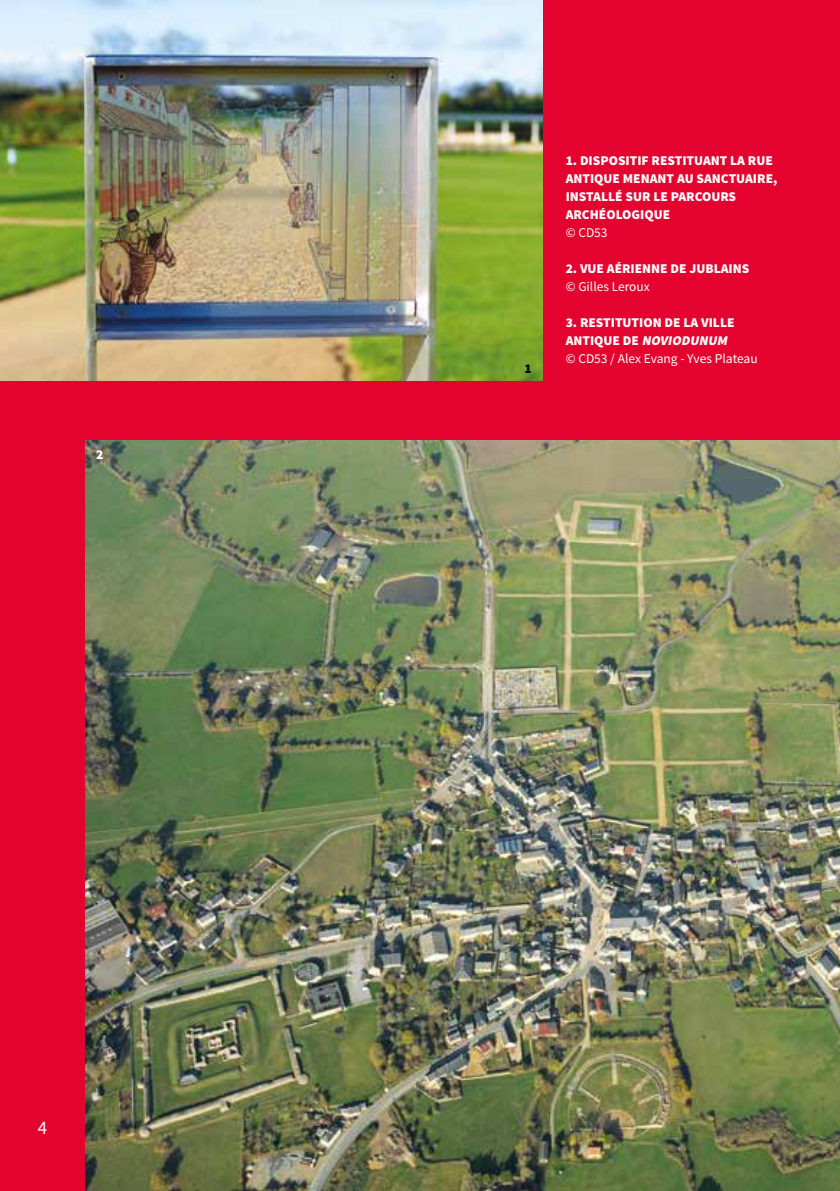
<style>
.page{position:relative;width:840px;height:1191px;background:#fff}
.page>*{position:absolute;margin:0;border:0;box-sizing:border-box;transform-origin:0 0}
.t1{font:19px "Source Sans Pro";color:#fff}
.t2{font:900 13.4px/18px "Source Sans Pro";color:#fff}
.t3{font:13.4px "Source Sans Pro";color:#fff}
.t4{font:900 13.4px "Source Sans Pro";color:#000}
.s1{font-style:italic}
.s2{font-weight:400}
</style>
<div class="page">
<div style="left:0;top:0;width:839px;height:1191px;background:#e4032e"></div>
<img style="left:85px;top:441px;width:754px;height:750px">
<img style="left:0;top:0;width:542px;height:381px">
<p class="t2" style="left:96px;top:446px;width:9px">2</p>
<h1 class="t1" style="left:38px;top:1116px;width:11px">4</h1>
<p class="t4" style="left:524px;top:360px;width:9px">1</p>
<p class="t2" style="left:565px;top:152px;width:213px">1. DISPOSITIF RESTITUANT LA RUE<br>ANTIQUE MENANT AU SANCTUAIRE,<br>INSTALLÉ SUR LE PARCOURS<br>ARCHÉOLOGIQUE</p>
<p class="t3" style="left:565px;top:224px;width:43px">© CD53</p>
<p class="t2" style="left:565px;top:260px;width:185px">2. VUE AÉRIENNE DE JUBLAINS</p>
<p class="t3" style="left:565px;top:278px;width:86px">© Gilles Leroux</p>
<p class="t2" style="left:565px;top:314px;width:193px">3. RESTITUTION DE LA VILLE<br>A N T I Q U E D E <span class="s1">NOVIODUNUM<br></span><span class="s2">© CD53 / Alex Evang - Yves Plateau</span></p>
</div>
